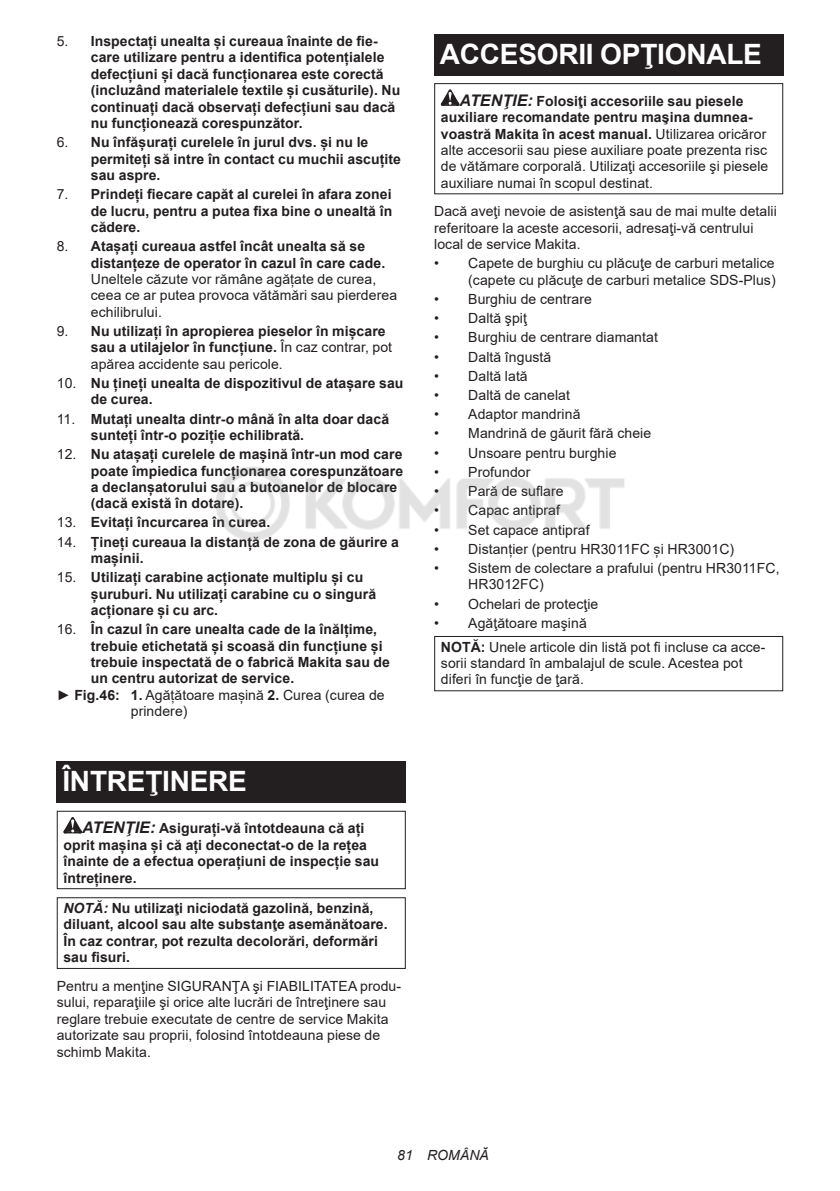
<style>
.page{position:relative;width:840px;height:1191px;background:#fff}
.page>*{position:absolute;margin:0;border:0;box-sizing:border-box;transform-origin:0 0}
.t1{font:700 28px "Arial";letter-spacing:-.01em;color:#fff}
.t2{font:700 14px/16.4px "Arial";letter-spacing:.005em;color:#231f20}
.t3{font:14px/16.4px "Arial";letter-spacing:.005em;color:#231f20}
.t4{font:italic 14px "Arial";letter-spacing:.005em;color:#231f20}
.s1{font-weight:400}
.s2{font-weight:700}
.s3{font-style:italic;font-size:16px}
.s4{font-style:italic}
.s5{font-weight:700;font-style:italic;font-size:16px}
</style>
<div class="page">
<div style="left:57px;top:761px;width:348px;height:41px;background:#231f20"></div>
<svg style="left:63px;top:817px;width:19px;height:16px"></svg>
<div style="left:57px;top:810px;width:348px;height:79px;border:1px solid #231f20"></div>
<div style="left:57px;top:897px;width:348px;height:72px;border:1px solid #231f20"></div>
<div style="left:434px;top:34px;width:348px;height:41px;background:#231f20"></div>
<svg style="left:440px;top:89px;width:19px;height:17px"></svg>
<div style="left:434px;top:83px;width:348px;height:111px;border:1px solid #231f20"></div>
<div style="left:434px;top:636px;width:348px;height:55px;border:1px solid #231f20"></div>
<img style="left:216px;top:467px;width:409px;height:73px">
<p class="t2" style="left:91px;top:33px;width:311px;text-indent:-34px"><span class="s1">5.</span> Inspectați unealta și cureaua înainte de fie&shy;care utilizare pentru a identifica potențialele defecțiuni și dacă funcționarea este corectă (incluzând materialele textile și cusăturile). Nu continuați dacă observați defecțiuni sau dacă nu funcționează corespunzător.</p>
<p class="t2" style="left:91px;top:134px;width:311px;text-indent:-34px"><span class="s1">6.</span> Nu înfășurați curelele în jurul dvs. și nu le permiteți să intre în contact cu muchii ascuțite sau aspre.</p>
<p class="t2" style="left:91px;top:186px;width:303px;text-align:justify;text-indent:-34px"><span class="s1">7.</span> Prindeți fiecare capăt al curelei în afara zonei de lucru, pentru a putea fixa bine o unealtă în cădere.</p>
<p class="t2" style="left:91px;top:238px;width:296px;text-indent:-34px"><span class="s1">8.</span> Atașați cureaua astfel încât unealta să se distanțeze de operator în cazul în care cade.</p>
<p class="t3" style="left:91px;top:271px;width:307px">Uneltele căzute vor rămâne agățate de curea, ceea ce ar putea provoca vătămări sau pierderea echilibrului.</p>
<p class="t2" style="left:91px;top:323px;width:303px;text-indent:-34px"><span class="s1">9.</span> Nu utilizați în apropierea pieselor în mișcare sau a utilajelor în funcțiune. <span class="s1">În caz contrar, pot apărea accidente sau pericole.</span></p>
<p class="t2" style="left:91px;top:375px;width:314px;text-indent:-34px"><span class="s1">10.</span> Nu țineți unealta de dispozitivul de atașare sau de curea.</p>
<p class="t2" style="left:91px;top:410px;width:299px;text-indent:-34px"><span class="s1">11.</span> Mutați unealta dintr-o mână în alta doar dacă sunteți într-o poziție echilibrată.</p>
<p class="t2" style="left:91px;top:446px;width:313px;text-indent:-34px"><span class="s1">12.</span> Nu atașați curelele de mașină într-un mod care poate împiedica funcționarea corespunzătoare a declanșatorului sau a butoanelor de blocare (dacă există în dotare).</p>
<p class="t2" style="left:57px;top:514px;width:215px"><span class="s1">13.</span> Evitați încurcarea în curea.</p>
<p class="t2" style="left:91px;top:534px;width:309px;text-indent:-34px"><span class="s1">14.</span> Țineți cureaua la distanță de zona de găurire a mașinii.</p>
<p class="t2" style="left:91px;top:569px;width:287px;text-indent:-34px"><span class="s1">15.</span> Utilizați carabine acționate multiplu și cu șuruburi. Nu utilizați carabine cu o singură acționare și cu arc.</p>
<p class="t2" style="left:57px;top:621px;width:321px"><span class="s1">16.</span> În cazul în care unealta cade de la înălțime,</p>
<p class="t2" style="left:91px;top:637px;width:293px">trebuie etichetată și scoasă din funcțiune și</p>
<p class="t2" style="left:91px;top:654px;width:300px">trebuie inspectată de o fabrică Makita sau de</p>
<p class="t2" style="left:91px;top:670px;width:205px">un centru autorizat de service.</p>
<p class="t3" style="left:57px;top:686px;width:329px">► <span class="s2">Fig.46: 1.</span> Agățătoare mașină <span class="s2">2.</span> Curea (curea de</p>
<p class="t3" style="left:131px;top:704px;width:58px">prindere)</p>
<h1 class="t1" style="left:62px;top:762px;width:186px">ÎNTREŢINERE</h1>
<p class="t2" style="left:63px;top:820px;width:317px;text-indent:19px"><span class="s3">ATENŢIE:</span> Asigurați-vă întotdeauna că ați oprit mașina și că ați deconectat-o de la rețea înainte de a efectua operațiuni de inspecție sau întreținere.</p>
<p class="t2" style="left:63px;top:900px;width:325px"><span class="s4">NOTĂ:</span> Nu utilizaţi niciodată gazolină, benzină, diluant, alcool sau alte substanţe asemănătoare.<br>În caz contrar, pot rezulta decolorări, deformări sau fisuri.</p>
<p class="t3" style="left:57px;top:977px;width:346px">Pentru a menţine SIGURANŢA şi FIABILITATEA produ&shy;sului, reparaţiile şi orice alte lucrări de întreţinere sau reglare trebuie executate de centre de service Makita autorizate sau proprii, folosind întotdeauna piese de schimb Makita.</p>
<h1 class="t1" style="left:439px;top:34px;width:323px">ACCESORII OPŢIONALE</h1>
<p class="t3" style="left:440px;top:92px;width:329px;text-indent:19px"><span class="s5">ATENŢIE:</span> <span class="s2">Folosiţi accesoriile sau piesele auxiliare recomandate pentru maşina dumnea&shy;voastră Makita în acest manual.</span> Utilizarea oricăror alte accesorii sau piese auxiliare poate prezenta risc de vătămare corporală. Utilizaţi accesoriile şi piesele auxiliare numai în scopul destinat.</p>
<p class="t3" style="left:434px;top:203px;width:344px">Dacă aveţi nevoie de asistenţă sau de mai multe detalii referitoare la aceste accesorii, adresaţi-vă centrului local de service Makita.</p>
<p class="t3" style="left:434px;top:255px;width:343px;text-align:right">• Capete de burghiu cu plăcuţe de carburi metalice (capete cu plăcuţe de carburi metalice SDS-Plus)</p>
<p class="t3" style="left:434px;top:292px;width:159px">• Burghiu de centrare</p>
<p class="t3" style="left:434px;top:310px;width:94px">• Daltă şpiţ</p>
<p class="t3" style="left:434px;top:330px;width:225px">• Burghiu de centrare diamantat</p>
<p class="t3" style="left:434px;top:348px;width:119px">• Daltă îngustă</p>
<p class="t3" style="left:434px;top:367px;width:95px">• Daltă lată</p>
<p class="t3" style="left:434px;top:387px;width:137px">• Daltă de canelat</p>
<p class="t3" style="left:434px;top:406px;width:148px">• Adaptor mandrină</p>
<p class="t3" style="left:434px;top:425px;width:218px">• Mandrină de găurit fără cheie</p>
<p class="t3" style="left:434px;top:446px;width:184px">• Unsoare pentru burghie</p>
<p class="t3" style="left:434px;top:465px;width:98px">• Profundor</p>
<p class="t3" style="left:434px;top:483px;width:131px">• Pară de suflare</p>
<p class="t3" style="left:434px;top:503px;width:127px">• Capac antipraf</p>
<p class="t3" style="left:434px;top:523px;width:157px">• Set capace antipraf</p>
<p class="t3" style="left:434px;top:540px;width:301px">• Distanțier (pentru HR3011FC și HR3001C)</p>
<p class="t3" style="left:468px;top:561px;width:312px;text-indent:-34px">• Sistem de colectare a prafului (pentru HR3011FC,<br>HR3012FC)</p>
<p class="t3" style="left:434px;top:595px;width:165px">• Ochelari de protecţie</p>
<p class="t3" style="left:440px;top:611px;width:326px;line-height:23.8px;text-indent:-7px">• Agăţătoare maşină<br><span class="s2">NOTĂ:</span> Unele articole din listă pot fi incluse ca acce-</p>
<p class="t3" style="left:440px;top:655px;width:303px">sorii standard în ambalajul de scule. Acestea pot diferi în funcţie de ţară.</p>
<p class="t4" style="left:397px;top:1147px;width:93px">81 ROMÂNĂ</p>
</div>
